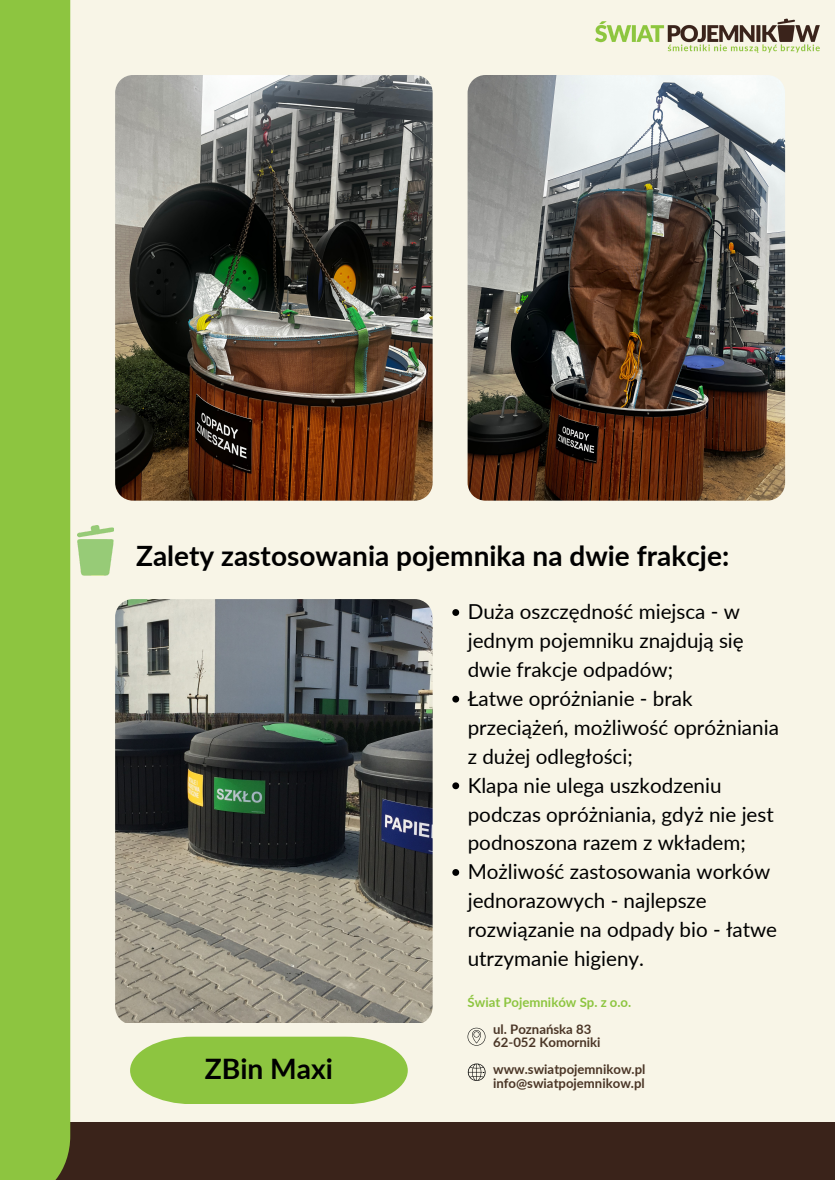
<style>
.page{position:relative;width:835px;height:1180px;background:#fff}
.page>*{position:absolute;margin:0;border:0;box-sizing:border-box;transform-origin:0 0}
.t1{font:700 28.17px "Lato";color:#000}
.t2{font:700 28px "Lato";color:#000}
.t3{font:20.61px/28.9px "Lato";color:#000}
.t4{font:700 13.16px "Lato";color:#4a3526}
.t5{font:700 13.16px "Lato";color:#8dc540}
</style>
<div class="page">
<div style="left:0;top:0;width:834px;height:1180px;background:#f8f5e7"></div>
<img style="left:595px;top:18px;width:225px;height:142px">
<svg style="left:452px;top:609px;width:7px;height:7px"></svg>
<svg style="left:452px;top:696px;width:7px;height:6px"></svg>
<svg style="left:452px;top:782px;width:7px;height:7px"></svg>
<svg style="left:452px;top:869px;width:7px;height:7px"></svg>
<div style="left:0;top:1122px;width:834px;height:58px;background:#3a231a"></div>
<div style="left:0;top:0;width:70px;height:1180px;background:#8dc540"></div>
<img style="left:77px;top:526px;width:37px;height:49px">
<svg style="left:467px;top:1028px;width:18px;height:17px"></svg>
<svg style="left:468px;top:1063px;width:17px;height:18px"></svg>
<img style="left:115px;top:75px;width:317px;height:425px">
<img style="left:467px;top:75px;width:318px;height:425px">
<img style="left:115px;top:599px;width:317px;height:423px">
<svg style="left:130px;top:1036px;width:277px;height:68px;background:#98c951"></svg>
<p class="t2" style="left:136px;top:538px;width:594px">Zalety zastosowania pojemnika na dwie frakcje:</p>
<p class="t1" style="left:205px;top:1051px;width:130px">ZBin Maxi</p>
<p class="t3" style="left:467px;top:597px;width:277px">Duża oszczędność miejsca - w jednym pojemniku znajdują się dwie frakcje odpadów;</p>
<h1 class="t3" style="left:467px;top:683px;width:312px">Łatwe opróżnianie - brak przeciążeń, możliwość opróżniania z dużej odległości;</h1>
<p class="t3" style="left:467px;top:770px;width:307px">Klapa nie ulega uszkodzeniu podczas opróżniania, gdyż nie jest podnoszona razem z wkładem;</p>
<p class="t3" style="left:467px;top:857px;width:311px">Możliwość zastosowania worków jednorazowych - najlepsze rozwiązanie na odpady bio - łatwe utrzymanie higieny.</p>
<p class="t5" style="left:467px;top:993px;width:165px">Świat Pojemników Sp. z o.o.</p>
<p class="t4" style="left:493px;top:1020px;width:100px">ul. Poznańska 83</p>
<p class="t4" style="left:493px;top:1034px;width:109px">62-052 Komorniki</p>
<p class="t4" style="left:493px;top:1061px;width:154px">www.swiatpojemnikow.pl</p>
<p class="t4" style="left:493px;top:1075px;width:153px">info@swiatpojemnikow.pl</p>
</div>
